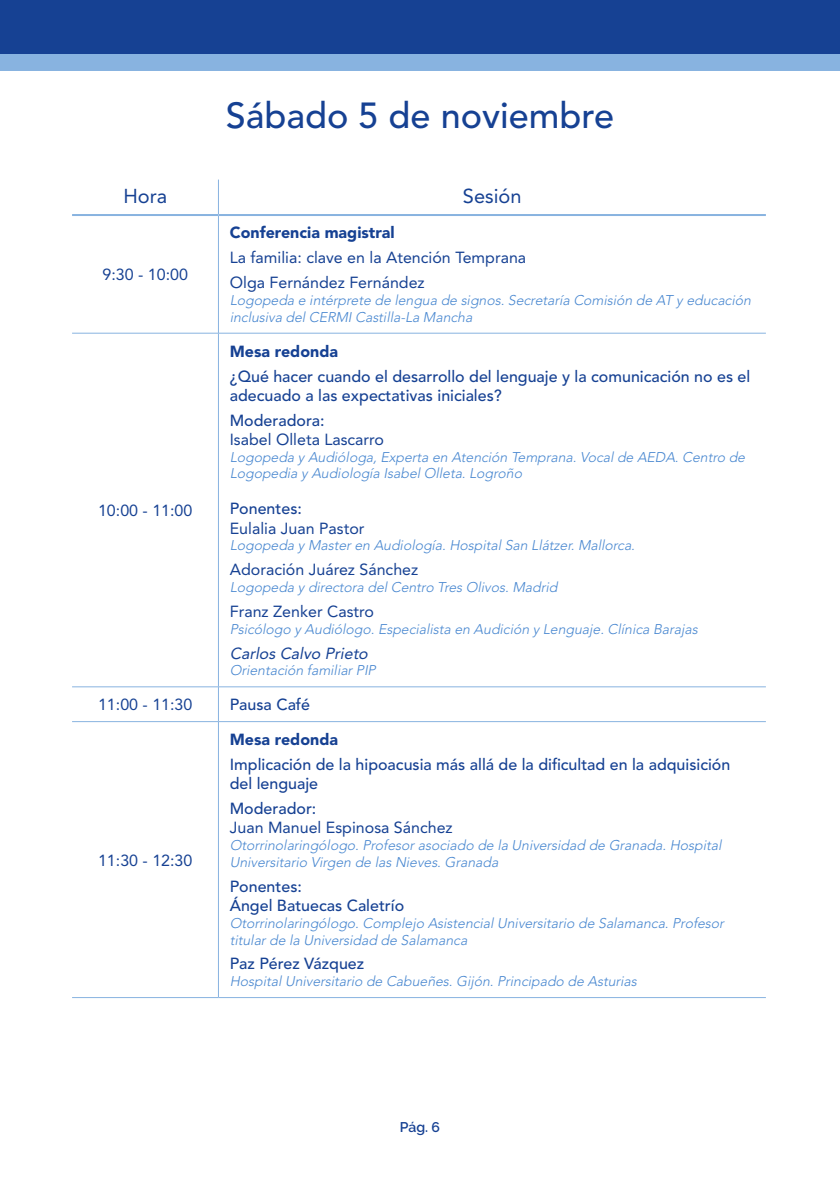
<style>
.page{position:relative;width:840px;height:1191px;background:#fff}
.page>*{position:absolute;margin:0;border:0;box-sizing:border-box;transform-origin:0 0}
.t1{font:500 36px "Avenir LT Std";color:#164193}
.t2{font:20px "Avenir LT Std";color:#164193}
.t3{font:500 16px/19.2px "Avenir LT Std";color:#164193}
.t4{font:16px/24.8px "Avenir LT Std";color:#164193}
.t5{font:900 16px "Avenir LT Std";color:#164193}
.t6{font:italic 16px "Avenir LT Std";color:#164193}
.t7{font:italic 300 14px/16.8px "Avenir LT Std";color:#4887d0}
.t8{font:600 14px "Raleway";color:#164193}
</style>
<div class="page">
<div style="left:0;top:0;width:839px;height:71px;background:#88b3e0"></div>
<div style="left:0;top:0;width:839px;height:53px;background:#164193"></div>
<hr style="left:218px;top:216px;width:1px;height:117px;background:#88b3e0">
<hr style="left:72px;top:333px;width:146px;height:1px;background:#88b3e0">
<hr style="left:218px;top:333px;width:547px;height:1px;background:#88b3e0">
<hr style="left:218px;top:333px;width:1px;height:353px;background:#88b3e0">
<hr style="left:72px;top:686px;width:146px;height:1px;background:#88b3e0">
<hr style="left:218px;top:686px;width:547px;height:1px;background:#88b3e0">
<hr style="left:218px;top:687px;width:1px;height:34px;background:#88b3e0">
<hr style="left:72px;top:721px;width:146px;height:1px;background:#88b3e0">
<hr style="left:218px;top:721px;width:547px;height:1px;background:#88b3e0">
<hr style="left:218px;top:722px;width:1px;height:275px;background:#88b3e0">
<hr style="left:72px;top:997px;width:146px;height:1px;background:#88b3e0">
<hr style="left:218px;top:997px;width:547px;height:1px;background:#88b3e0">
<hr style="left:218px;top:180px;width:1px;height:34px;background:#88b3e0">
<hr style="left:72px;top:214px;width:146px;height:2px;background:#88b3e0">
<hr style="left:218px;top:214px;width:547px;height:2px;background:#88b3e0">
<h1 class="t1" style="left:225px;top:95px;width:390px">Sábado 5 de noviembre</h1>
<h2 class="t2" style="left:123px;top:184px;width:45px">Hora</h2>
<h2 class="t2" style="left:462px;top:184px;width:60px">Sesión</h2>
<p class="t4" style="left:102px;top:262px;width:87px">9:30 - 10:00</p>
<p class="t4" style="left:98px;top:498px;width:96px">10:00 - 11:00</p>
<p class="t5" style="left:230px;top:223px;width:166px">Conferencia magistral</p>
<p class="t4" style="left:230px;top:245px;width:298px">La familia: clave en la Atención Temprana<br>Olga Fernández Fernández</p>
<p class="t7" style="left:230px;top:292px;width:525px">Logopeda e intérprete de lengua de signos.Secretaría Comisión de AT y educación inclusiva delCERMICastilla-La Mancha</p>
<p class="t5" style="left:230px;top:341px;width:110px">Mesa redonda</p>
<p class="t3" style="left:230px;top:367px;width:521px">¿Qué hacer cuando el desarrollo del lenguaje y la comunicación no es el adecuado a las expectativas iniciales?</p>
<p class="t3" style="left:230px;top:411px;width:96px">Moderadora:</p>
<p class="t4" style="left:230px;top:427px;width:156px">Isabel Olleta Lascarro</p>
<p class="t7" style="left:230px;top:448px;width:519px">Logopeda y Audióloga,Experta en Atención Temprana.Vocalde AEDA.Centro de<br>Logopedia y Audiología IsabelOlleta.Logroño</p>
<p class="t3" style="left:230px;top:499px;width:74px">Ponentes:</p>
<p class="t4" style="left:230px;top:516px;width:136px">Eulalia Juan Pastor</p>
<p class="t7" style="left:230px;top:537px;width:409px">Logopeda y Masteren Audiología.HospitalSan Llátzer.Mallorca.</p>
<p class="t4" style="left:230px;top:557px;width:190px">Adoración Juárez Sánchez</p>
<p class="t7" style="left:230px;top:579px;width:332px">Logopeda y directora delCentro Tres Olivos.Madrid</p>
<p class="t4" style="left:230px;top:599px;width:146px">Franz Zenker Castro</p>
<p class="t7" style="left:230px;top:620px;width:472px">Psicólogo y Audiólogo.Especialista en Audición y Lenguaje.Clínica Barajas</p>
<p class="t6" style="left:230px;top:644px;width:143px">Carlos Calvo Prieto</p>
<p class="t7" style="left:230px;top:662px;width:150px">Orientación familiarPIP</p>
<p class="t4" style="left:98px;top:692px;width:96px">11:00 - 11:30</p>
<p class="t3" style="left:230px;top:695px;width:82px">Pausa Café</p>
<p class="t4" style="left:98px;top:848px;width:96px">11:30 - 12:30</p>
<p class="t5" style="left:230px;top:730px;width:110px">Mesa redonda</p>
<p class="t3" style="left:230px;top:755px;width:501px">Implicación de la hipoacusia más allá de la dificultad en la adquisición del lenguaje</p>
<p class="t3" style="left:230px;top:799px;width:88px">Moderador:</p>
<p class="t4" style="left:230px;top:815px;width:224px">Juan Manuel Espinosa Sánchez</p>
<p class="t7" style="left:230px;top:837px;width:495px">Otorrinolaringólogo.Profesorasociado de la Universidad de Granada.Hospital<br>Universitario Virgen de las Nieves.Granada</p>
<p class="t3" style="left:230px;top:877px;width:176px">Ponentes:<br>Ángel Batuecas Caletrío</p>
<p class="t7" style="left:230px;top:914px;width:498px">Otorrinolaringólogo.Complejo AsistencialUniversitario de Salamanca.Profesor titularde la Universidad de Salamanca</p>
<p class="t3" style="left:230px;top:954px;width:136px">Paz Pérez Vázquez</p>
<p class="t7" style="left:230px;top:973px;width:411px">HospitalUniversitario de Cabueñes.Gijón.Principado de Asturias</p>
<p class="t8" style="left:399px;top:1119px;width:42px">Pág. 6</p>
</div>
